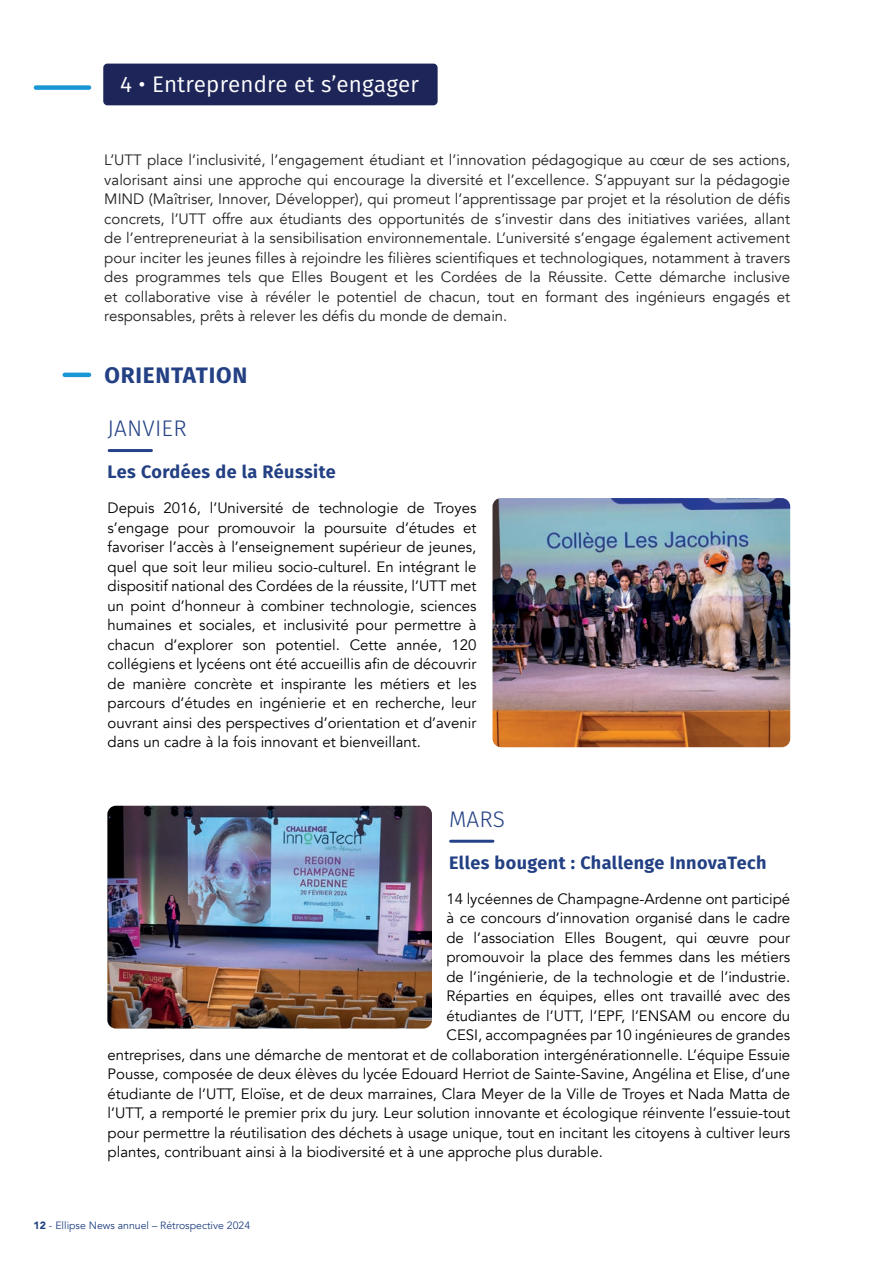
<style>
.page{position:relative;width:893px;height:1263px;background:#fff}
.page>*{position:absolute;margin:0;border:0;box-sizing:border-box;transform-origin:0 0}
.t1{font:22.5px "Fira Sans";letter-spacing:.01em;color:#fff}
.t2{font:700 22.5px "Fira Sans";letter-spacing:.035em;color:#224083}
.t3{font:300 22.5px "Fira Sans";letter-spacing:.01em;color:#224083}
.t4{font:700 18px "Fira Sans";letter-spacing:.025em;color:#224083}
.t5{font:15px/19.5px "Avenir";color:#000;text-align:justify}
.t6{font:15px/19.5px "Avenir";color:#231f20;text-align:justify}
.t7{font:10.5px "Avenir";color:#1f4080}
.s1{font-weight:900}
</style>
<div class="page">
<div style="left:103px;top:64px;width:335px;height:41px;background:#1e2659;border-radius:4px"></div>
<div style="left:36px;top:85px;width:53px;height:5px;background:#1997d5"></div>
<hr style="left:65px;top:373px;width:24px;height:4px;background:#1997d5">
<hr style="left:109px;top:449px;width:42px;height:3px;background:#24418a">
<hr style="left:451px;top:840px;width:42px;height:3px;background:#24418a">
<img style="left:492px;top:498px;width:298px;height:249px">
<img style="left:107px;top:806px;width:325px;height:222px">
<h1 class="t1" style="left:120px;top:68px;width:301px">4 • Entreprendre et s’engager</h1>
<p class="t6" style="left:104px;top:150px;width:687px">L’UTT place l’inclusivité, l’engagement étudiant et l’innovation pédagogique au cœur de ses actions, valorisant ainsi une approche qui encourage la diversité et l’excellence. S’appuyant sur la pédagogie MIND (Maîtriser, Innover, Développer), qui promeut l’apprentissage par projet et la résolution de défis concrets, l’UTT offre aux étudiants des opportunités de s’investir dans des initiatives variées, allant de l’entrepreneuriat à la sensibilisation environnementale. L’université s’engage également activement pour inciter les jeunes filles à rejoindre les filières scientifiques et technologiques, notamment à travers des programmes tels que Elles Bougent et les Cordées de la Réussite. Cette démarche inclusive et collaborative vise à révéler le potentiel de chacun, tout en formant des ingénieurs engagés et responsables, prêts à relever les défis du monde de demain.</p>
<h1 class="t2" style="left:104px;top:356px;width:145px">ORIENTATION</h1>
<h1 class="t3" style="left:107px;top:412px;width:81px">JANVIER</h1>
<p class="t4" style="left:108px;top:457px;width:230px">Les Cordées de la Réussite</p>
<p class="t5" style="left:108px;top:499px;width:370px">Depuis 2016, l’Université de technologie de Troyes s’engage pour promouvoir la poursuite d’études et favoriser l’accès à l’enseignement supérieur de jeunes, quel que soit leur milieu socio-culturel. En intégrant le dispositif national des Cordées de la réussite, l’UTT met un point d’honneur à combiner technologie, sciences humaines et sociales, et inclusivité pour permettre à chacun d’explorer son potentiel. Cette année, 120 collégiens et lycéens ont été accueillis afin de découvrir de manière concrète et inspirante les métiers et les parcours d’études en ingénierie et en recherche, leur ouvrant ainsi des perspectives d’orientation et d’avenir dans un cadre à la fois innovant et bienveillant.</p>
<h1 class="t3" style="left:449px;top:803px;width:57px">MARS</h1>
<p class="t4" style="left:449px;top:847px;width:319px">Elles bougent : Challenge InnovaTech</p>
<p class="t5" style="left:446px;top:889px;width:345px">14 lycéennes de Champagne-Ardenne ont participé</p>
<p class="t5" style="left:446px;top:909px;width:345px">à ce concours d’innovation organisé dans le cadre</p>
<p class="t5" style="left:446px;top:928px;width:345px">de l’association Elles Bougent, qui œuvre pour</p>
<p class="t5" style="left:446px;top:948px;width:345px">promouvoir la place des femmes dans les métiers</p>
<p class="t5" style="left:446px;top:967px;width:345px">de l’ingénierie, de la technologie et de l’industrie.</p>
<p class="t5" style="left:446px;top:987px;width:345px">Réparties en équipes, elles ont travaillé avec des</p>
<p class="t5" style="left:446px;top:1006px;width:345px">étudiantes de l’UTT, l’EPF, l’ENSAM ou encore du</p>
<p class="t5" style="left:446px;top:1026px;width:345px">CESI, accompagnées par 10 ingénieures de grandes</p>
<p class="t5" style="left:108px;top:1045px;width:684px">entreprises, dans une démarche de mentorat et de collaboration intergénérationnelle. L’équipe Essuie</p>
<p class="t5" style="left:108px;top:1065px;width:684px">Pousse, composée de deux élèves du lycée Edouard Herriot de Sainte-Savine, Angélina et Elise, d’une</p>
<p class="t5" style="left:108px;top:1084px;width:684px">étudiante de l’UTT, Eloïse, et de deux marraines, Clara Meyer de la Ville de Troyes et Nada Matta de</p>
<p class="t5" style="left:108px;top:1104px;width:684px">l’UTT, a remporté le premier prix du jury. Leur solution innovante et écologique réinvente l’essuie-tout</p>
<p class="t5" style="left:108px;top:1123px;width:684px">pour permettre la réutilisation des déchets à usage unique, tout en incitant les citoyens à cultiver leurs</p>
<p class="t5" style="left:108px;top:1143px;width:497px">plantes, contribuant ainsi à la biodiversité et à une approche plus durable.</p>
<p class="t7" style="left:33px;top:1219px;width:218px"><span class="s1">12</span> - Ellipse News annuel – Rétrospective 2024</p>
</div>
